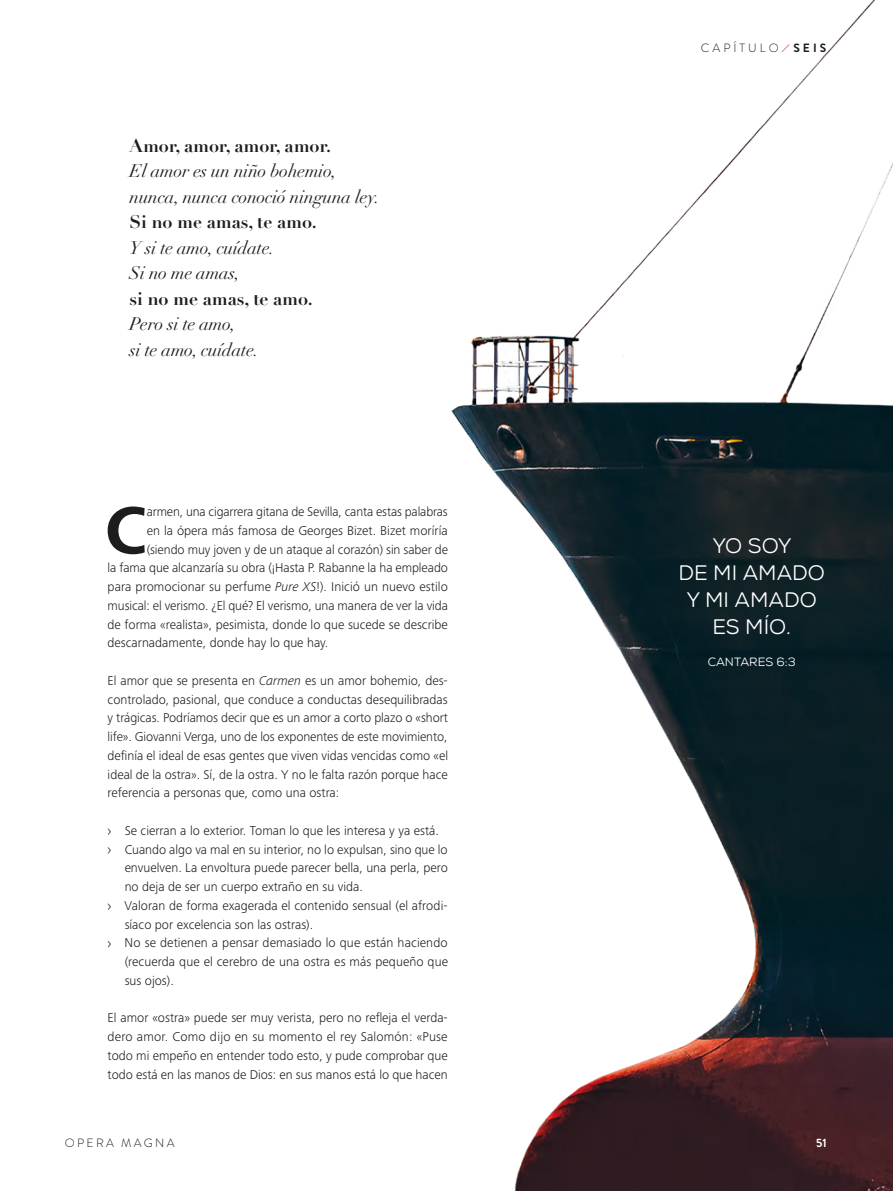
<style>
.page{position:relative;width:893px;height:1191px;background:#fff}
.page>*{position:absolute;margin:0;border:0;box-sizing:border-box;transform-origin:0 0}
.Text_Capitular_3_lin{font:700 69.45px "Frutiger Next Pro";color:#1d1d1b}
.Heading_2{font:21px/27px "Nexa Rust Sans Regular 2";color:#fff;text-align:center}
.t1{font:italic 18px "Didot LT Std";letter-spacing:-.01em;color:#1d1d1b}
.t2{font:700 18px "Didot LT Std";letter-spacing:-.01em;color:#1d1d1b}
.Text{font:300 13.2px/18.8px "Frutiger Next Pro";color:#1d1d1b;text-align:justify}
.Text_Capitular_3_lin-2{font:300 13.2px "Frutiger Next Pro";letter-spacing:-.005em;color:#1d1d1b}
.Text_list_symbol__ma{font:300 13.2px/18.8px "Frutiger Next Pro";color:#1d1d1b;text-align:justify}
.Einf__Abs{font:300 12px "Brandon Grotesque";letter-spacing:.25em;color:#1d1d1b}
.Heading_2-2{font:12px "Nexa Rust Sans Regular 2";color:#fff}
.Einf__Abs-2{font:300 12px "Brandon Grotesque";letter-spacing:.195em;color:#1d1d1b}
.Einf__Abs-3{font:700 12px "Brandon Grotesque";color:#fff}
.s1{font-style:italic}
.s2{font-weight:700}
</style>
<div class="page">
<img style="left:451px;top:0;width:442px;height:1191px">
<svg style="left:107px;top:828px;width:4px;height:7px"></svg>
<svg style="left:107px;top:847px;width:4px;height:7px"></svg>
<svg style="left:107px;top:903px;width:4px;height:7px"></svg>
<svg style="left:107px;top:941px;width:4px;height:7px"></svg>
<svg style="left:781px;top:44px;width:9px;height:9px"></svg>
<p class="t2" style="left:130px;top:134px;width:203px">Amor, amor, amor, amor.</p>
<p class="t1" style="left:130px;top:160px;width:208px">El amor es un niño bohemio,</p>
<p class="t1" style="left:130px;top:186px;width:252px">nunca, nunca conoció ninguna ley.</p>
<p class="t2" style="left:130px;top:211px;width:189px">Si no me amas, te amo.</p>
<p class="t1" style="left:130px;top:237px;width:146px">Y si te amo, cuídate.</p>
<p class="t1" style="left:130px;top:262px;width:112px">Si no me amas,</p>
<p class="t2" style="left:130px;top:287px;width:185px">si no me amas, te amo.</p>
<p class="t1" style="left:130px;top:313px;width:108px">Pero si te amo,</p>
<p class="t1" style="left:130px;top:339px;width:131px">si te amo, cuídate.</p>
<p class="Text_Capitular_3_lin" style="left:105px;top:490px;width:43px">C</p>
<p class="Text_Capitular_3_lin-2" style="left:147px;top:504px;width:303px">armen, una cigarrera gitana de Sevilla, canta estas palabras</p>
<p class="Text_Capitular_3_lin-2" style="left:147px;top:523px;width:303px">en la ópera más famosa de Georges Bizet. Bizet moríría</p>
<p class="Text_Capitular_3_lin-2" style="left:147px;top:541px;width:303px">(siendo muy joven y de un ataque al corazón) sin saber de</p>
<p class="Text_Capitular_3_lin-2" style="left:108px;top:560px;width:342px">la fama que alcanzaría su obra (¡Hasta P. Rabanne la ha empleado</p>
<p class="Text_Capitular_3_lin-2" style="left:108px;top:579px;width:342px">para promocionar su perfume <span class="s1">Pure XS</span>!). Inició un nuevo estilo</p>
<p class="Text_Capitular_3_lin-2" style="left:108px;top:598px;width:342px">musical: el verismo. ¿El qué? El verismo, una manera de ver la vida</p>
<p class="Text_Capitular_3_lin-2" style="left:108px;top:616px;width:342px">de forma «realista», pesimista, donde lo que sucede se describe</p>
<p class="Text_Capitular_3_lin-2" style="left:108px;top:635px;width:222px">descarnadamente, donde hay lo que hay.</p>
<p class="Text" style="left:108px;top:671px;width:342px">El amor que se presenta en <span class="s1">Carmen</span> es un amor bohemio, des&shy;controlado, pasional, que conduce a conductas desequilibradas y trágicas. Podríamos decir que es un amor a corto plazo o «short life». Giovanni Verga, uno de los exponentes de este movimiento, definía el ideal de esas gentes que viven vidas vencidas como «el ideal de la ostra». Sí, de la ostra. Y no le falta razón porque hace referencia a personas que, como una ostra:</p>
<p class="Text_list_symbol__ma" style="left:125px;top:821px;width:316px">Se cierran a lo exterior. Toman lo que les interesa y ya está.</p>
<p class="Text_list_symbol__ma" style="left:125px;top:840px;width:325px">Cuando algo va mal en su interior, no lo expulsan, sino que lo envuelven. La envoltura puede parecer bella, una perla, pero no deja de ser un cuerpo extraño en su vida.</p>
<p class="Text_list_symbol__ma" style="left:125px;top:896px;width:325px">Valoran de forma exagerada el contenido sensual (el afrodi&shy;síaco por excelencia son las ostras).</p>
<p class="Text_list_symbol__ma" style="left:125px;top:933px;width:325px">No se detienen a pensar demasiado lo que están haciendo (recuerda que el cerebro de una ostra es más pequeño que sus ojos).</p>
<p class="Text" style="left:108px;top:1008px;width:342px">El amor «ostra» puede ser muy verista, pero no refleja el verda&shy;dero amor. Como dijo en su momento el rey Salomón: «Puse todo mi empeño en entender todo esto, y pude comprobar que todo está en las manos de Dios: en sus manos está lo que hacen</p>
<p class="Einf__Abs" style="left:701px;top:40px;width:127px">CAPÍTULO <span class="s2">SEIS</span></p>
<p class="Heading_2" style="left:678px;top:532px;width:148px">YO SOY<br>DE MI AMADO<br>Y MI AMADO<br>ES MÍO.</p>
<p class="Heading_2-2" style="left:708px;top:655px;width:89px">CANTARES 6:3</p>
<p class="Einf__Abs-2" style="left:65px;top:1135px;width:111px">OPERA MAGNA</p>
<p class="Einf__Abs-3" style="left:816px;top:1134px;width:12px">51</p>
</div>
